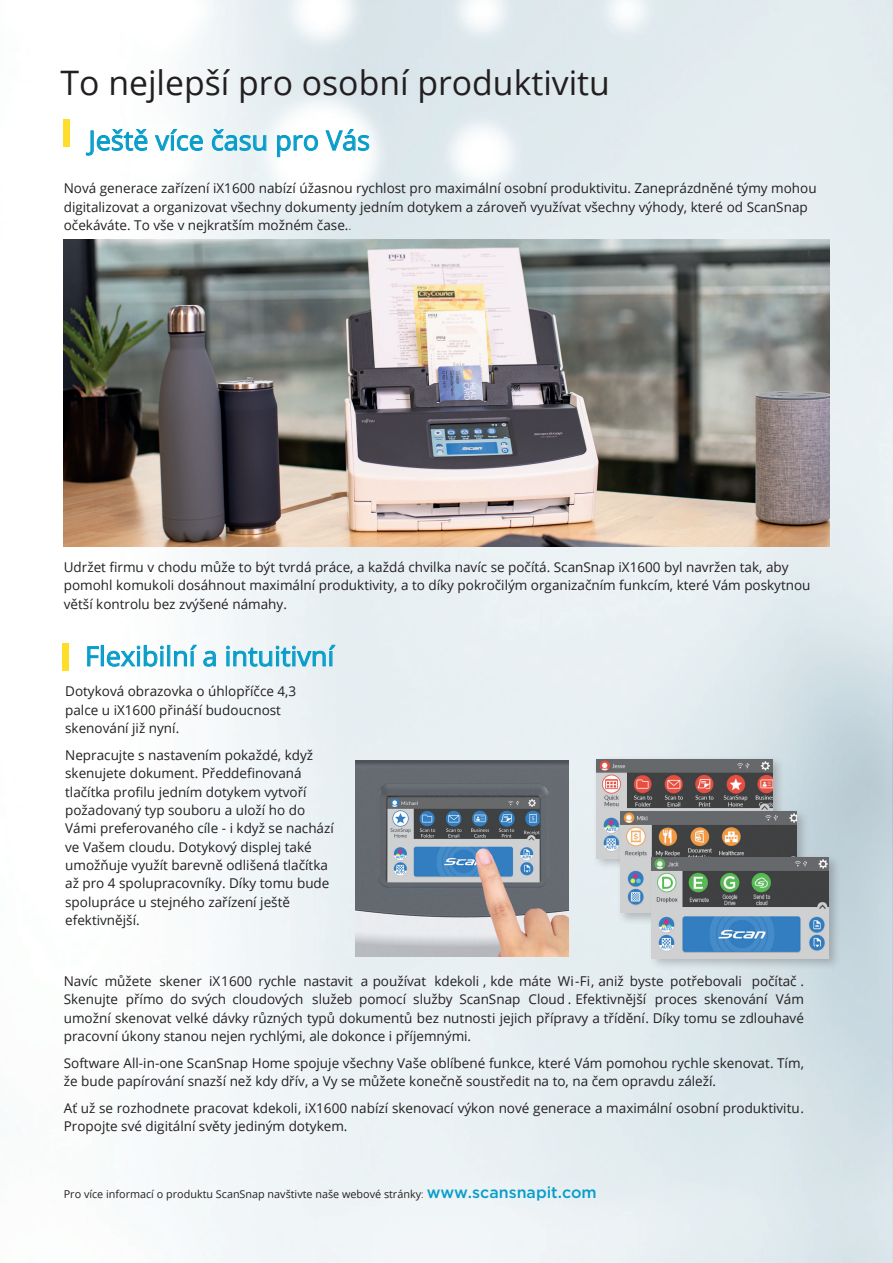
<style>
.page{position:relative;width:893px;height:1263px;background:#fff}
.page>*{position:absolute;margin:0;border:0;box-sizing:border-box;transform-origin:0 0}
.t1{font:33.75px "Open Sans";color:#231f20}
.t2{font:27px "Open Sans";color:#079dca}
.t3{font:13.5px/18.3px "Open Sans";color:#231f20}
.t4{font:10.8px "Open Sans";color:#231f20}
.s1{font-family:"Gotham";font-weight:300}
.s2{font-family:"Gotham";font-weight:500;font-size:16.05px;color:#079dca}
</style>
<div class="page">
<img style="left:63px;top:0;width:830px;height:1263px">
<div style="left:64px;top:119px;width:6px;height:28px;background:#ffdd2b"></div>
<div style="left:62px;top:643px;width:7px;height:28px;background:#ffdd2b"></div>
<img style="left:64px;top:239px;width:765px;height:308px">
<img style="left:356px;top:761px;width:213px;height:196px">
<div style="left:592px;top:755px;width:193px;height:116px;background:#231f20;opacity:.25"></div>
<img style="left:596px;top:759px;width:177px;height:99px">
<div style="left:616px;top:807px;width:193px;height:119px;background:#231f20;opacity:.25"></div>
<img style="left:620px;top:811px;width:177px;height:102px">
<div style="left:648px;top:854px;width:193px;height:116px;background:#231f20;opacity:.25"></div>
<img style="left:652px;top:858px;width:176px;height:100px">
<h1 class="t1" style="left:61px;top:60px;width:551px">To nejlepší pro osobní produktivitu</h1>
<h2 class="t2" style="left:89px;top:122px;width:283px">Ještě více času pro Vás</h2>
<p class="t3" style="left:64px;top:179px;width:754px">Nová generace zařízení iX1600 nabízí úžasnou rychlost pro maximální osobní produktivitu. Zaneprázdněné týmy mohou digitalizovat a organizovat všechny dokumenty jedním dotykem a zároveň využívat všechny výhody, které od ScanSnap očekáváte. To vše v nejkratším možném čase.<span class="s1">.</span></p>
<p class="t3" style="left:64px;top:557px;width:748px">Udržet firmu v chodu může to být tvrdá práce, a každá chvilka navíc se počítá. ScanSnap iX1600 byl navržen tak, aby pomohl komukoli dosáhnout maximální produktivity, a to díky pokročilým organizačním funkcím, které Vám poskytnou větší kontrolu bez zvýšené námahy.</p>
<h2 class="t2" style="left:85px;top:638px;width:251px">Flexibilní a intuitivní</h2>
<p class="t3" style="left:65px;top:682px;width:233px">Dotyková obrazovka o úhlopříčce 4,3 palce u iX1600 přináší budoucnost skenování již nyní.</p>
<p class="t3" style="left:65px;top:745px;width:270px">Nepracujte s nastavením pokaždé, když skenujete dokument. Předdefinovaná tlačítka profilu jedním dotykem vytvoří požadovaný typ souboru a uloží ho do Vámi preferovaného cíle - i když se nachází ve Vašem cloudu. Dotykový displej také umožňuje využít barevně odlišená tlačítka až pro 4 spolupracovníky. Díky tomu bude spolupráce u stejného zařízení ještě efektivnější.</p>
<p class="t3" style="left:64px;top:971px;width:742px;text-align:justify">Navíc můžete skener iX1600 rychle nastavit a používat kdekoli , kde máte Wi-Fi, aniž byste potřebovali počítač .<br>Skenujte přímo do svých cloudových služeb pomocí služby ScanSnap Cloud . Efektivnější proces skenování Vám umožní skenovat velké dávky různých typů dokumentů bez nutnosti jejich přípravy a třídění. Díky tomu se zdlouhavé pracovní úkony stanou nejen rychlými, ale dokonce i příjemnými.</p>
<p class="t3" style="left:64px;top:1053px;width:742px">Software All-in-one ScanSnap Home spojuje všechny Vaše oblíbené funkce, které Vám pomohou rychle skenovat. Tím, že bude papírování snazší než kdy dřív, a Vy se můžete konečně soustředit na to, na čem opravdu záleží.</p>
<p class="t3" style="left:64px;top:1098px;width:742px">Ať už se rozhodnete pracovat kdekoli, iX1600 nabízí skenovací výkon nové generace a maximální osobní produktivitu.<br>Propojte své digitální světy jediným dotykem.</p>
<p class="t4" style="left:64px;top:1187px;width:534px">Pro více informací o produktu ScanSnap navštivte naše webové stránky<span class="s1">:</span> <span class="s2">www.scansnapit.com</span></p>
</div>
